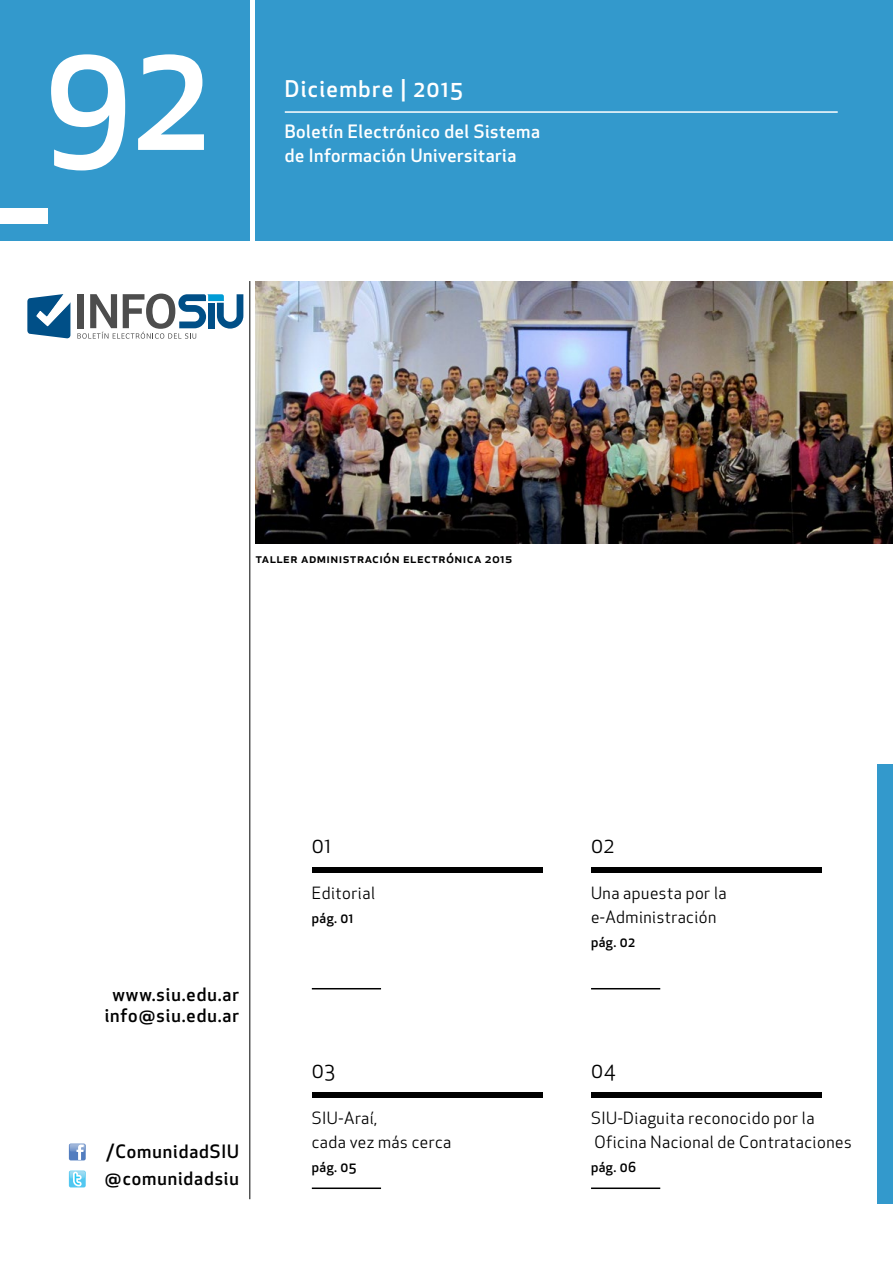
<style>
.page{position:relative;width:893px;height:1263px;background:#fff}
.page>*{position:absolute;margin:0;border:0;box-sizing:border-box;transform-origin:0 0}
.t1{font:500 150px "Apex New";color:#fff}
.t2{font:500 22.5px "Apex New";letter-spacing:.06em;color:#fff}
.t3{font:21px "Apex New";letter-spacing:.03em;color:#000}
.t4{font:500 18px/21px "Apex New";letter-spacing:.05em;color:#000;text-align:center}
.t5{font:500 18px/24px "Apex New";letter-spacing:.03em;color:#fff}
.t6{font:16.5px/24px "Apex New";letter-spacing:.03em;color:#000}
.t7{font:500 13.5px "Apex New";letter-spacing:.03em;color:#000}
</style>
<div class="page">
<hr style="left:249px;top:281px;width:1px;height:918px;background:#010202">
<div style="left:0;top:0;width:249px;height:241px;background:#39c"></div>
<div style="left:255px;top:0;width:638px;height:241px;background:#39c"></div>
<div style="left:0;top:208px;width:48px;height:16px;background:#fff"></div>
<hr style="left:285px;top:111px;width:553px;height:2px;background:#fff">
<div style="left:878px;top:764px;width:15px;height:440px;background:#39c"></div>
<div style="left:69px;top:1170px;width:17px;height:17px;background:#52c7f0;border-radius:2px"></div>
<img style="left:70px;top:1171px;width:15px;height:7px">
<svg style="left:72px;top:1170px;width:11px;height:18px"></svg>
<div style="left:69px;top:1143px;width:17px;height:17px;background:#527dbf;border-radius:2px"></div>
<img style="left:70px;top:1144px;width:15px;height:7px">
<svg style="left:77px;top:1144px;width:7px;height:16px"></svg>
<div style="left:312px;top:867px;width:231px;height:6px;background:#000"></div>
<div style="left:312px;top:1092px;width:231px;height:6px;background:#000"></div>
<div style="left:591px;top:867px;width:231px;height:6px;background:#000"></div>
<div style="left:591px;top:1092px;width:231px;height:6px;background:#000"></div>
<hr style="left:312px;top:988px;width:69px;height:1px;background:#000">
<hr style="left:312px;top:1187px;width:69px;height:2px;background:#000">
<hr style="left:591px;top:988px;width:69px;height:1px;background:#000">
<hr style="left:591px;top:1187px;width:69px;height:2px;background:#000">
<svg style="left:27px;top:293px;width:216px;height:46px"></svg>
<img style="left:255px;top:281px;width:638px;height:263px">
<h1 class="t1" style="left:44px;top:-5px;width:168px">92</h1>
<h2 class="t2" style="left:285px;top:73px;width:180px">Diciembre | 2015</h2>
<p class="t5" style="left:285px;top:119px;width:257px">Boletín Electrónico del Sistema de Información Universitaria</p>
<p class="t7" style="left:255px;top:549px;width:258px">taller administración electrónica 2015</p>
<p class="t4" style="left:105px;top:984px;width:136px">www.siu.edu.ar info@siu.edu.ar</p>
<p class="t4" style="left:105px;top:1138px;width:136px;line-height:27px;text-align:left">/ComunidadSIU @comunidadsiu</p>
<p class="t3" style="left:312px;top:832px;width:21px">01</p>
<p class="t6" style="left:312px;top:881px;width:65px">Editorial</p>
<p class="t7" style="left:312px;top:909px;width:43px">pág. 01</p>
<p class="t3" style="left:312px;top:1057px;width:25px">03</p>
<p class="t6" style="left:312px;top:1106px;width:141px">SIU-Araí,<br>cada vez más cerca</p>
<p class="t7" style="left:312px;top:1158px;width:46px">pág. 05</p>
<p class="t3" style="left:591px;top:832px;width:25px">02</p>
<p class="t6" style="left:591px;top:881px;width:137px">Una apuesta por la e-Administración</p>
<p class="t7" style="left:591px;top:933px;width:46px">pág. 02</p>
<p class="t3" style="left:591px;top:1057px;width:26px">04</p>
<p class="t6" style="left:591px;top:1106px;width:262px">SIU-Diaguita reconocido por la<br>Oficina Nacional de Contrataciones</p>
<p class="t7" style="left:591px;top:1158px;width:47px">pág. 06</p>
</div>
